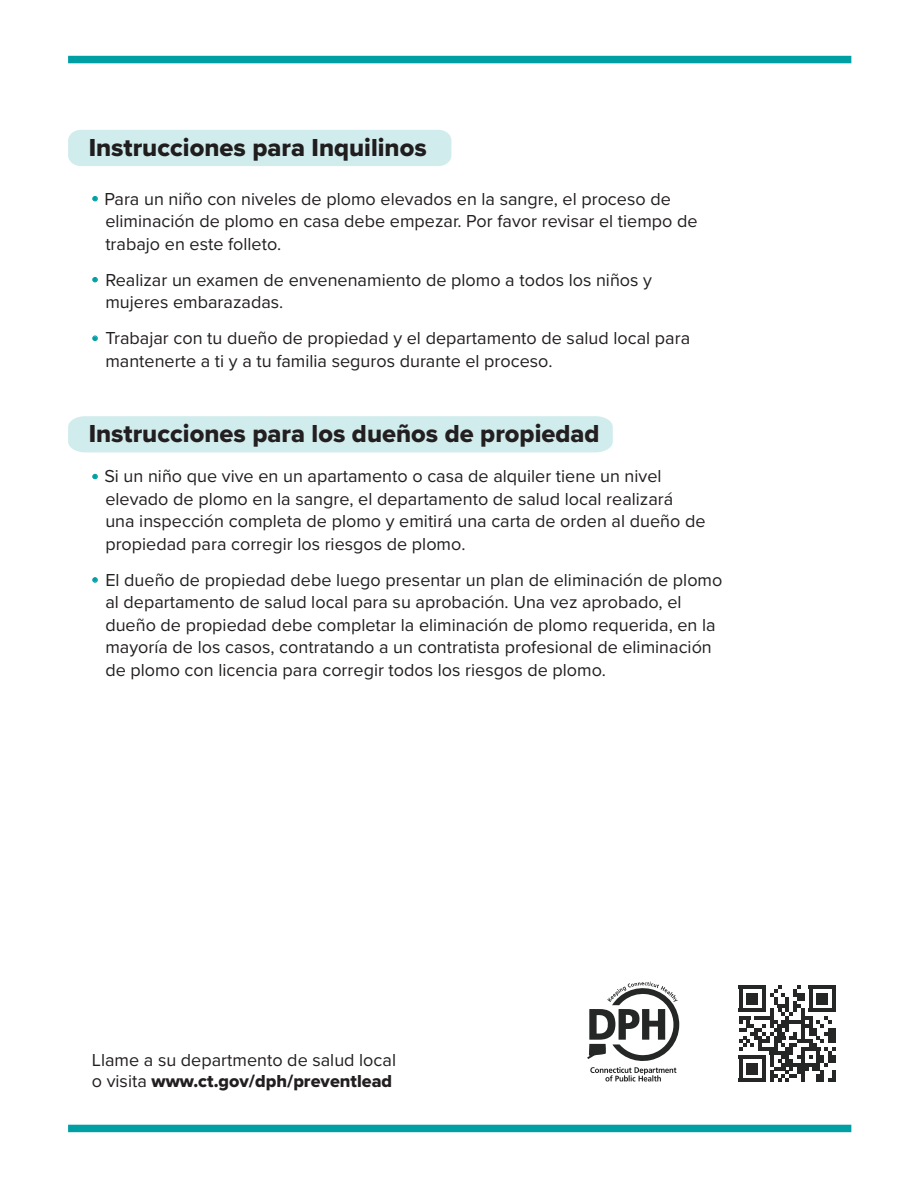
<style>
.page{position:relative;width:918px;height:1188px;background:#fff}
.page>*{position:absolute;margin:0;border:0;box-sizing:border-box;transform-origin:0 0}
.t1{font:25.5px "Proxima Nova Extrabld";color:#231f20}
.t2{font:25.5px "Proxima Nova Extrabld";color:#201d1e}
.t3{font:18px/22.5px "Proxima Nova";color:#231f20}
.t4{font:18px "Proxima Nova Extrabld";color:#231f20}
.s1{font-family:"Proxima Nova Extrabld";color:#009fa4}
.s2{font-family:"Proxima Nova"}
</style>
<div class="page">
<div style="left:68px;top:1125px;width:783px;height:7px;background:#009fa4"></div>
<div style="left:68px;top:56px;width:783px;height:7px;background:#009fa4"></div>
<div style="left:68px;top:130px;width:383px;height:36px;background:#d1eced"></div>
<div style="left:68px;top:416px;width:545px;height:36px;background:#d1eced"></div>
<svg style="left:739px;top:985px;width:97px;height:97px"></svg>
<hr style="left:739px;top:1078px;width:27px;height:4px;background:#252726">
<div style="left:746px;top:1063px;width:12px;height:11px;background:#252726"></div>
<svg style="left:587px;top:982px;width:93px;height:100px"></svg>
<p class="t2" style="left:89px;top:128px;width:340px">Instrucciones para Inquilinos</p>
<p class="t3" style="left:105px;top:187px;width:594px;text-indent:-14px"><span class="s1">•</span> Para un niño con niveles de plomo elevados en la sangre, el proceso de eliminación de plomo en casa debe empezar. Por favor revisar el tiempo de trabajo en este folleto.</p>
<p class="t3" style="left:105px;top:268px;width:548px;text-indent:-14px"><span class="s1">•</span> Realizar un examen de envenenamiento de plomo a todos los niños y mujeres embarazadas.</p>
<p class="t3" style="left:105px;top:326px;width:586px;text-indent:-14px"><span class="s1">•</span> Trabajar con tu dueño de propiedad y el departamento de salud local para mantenerte a ti y a tu familia seguros durante el proceso.</p>
<p class="t1" style="left:89px;top:414px;width:512px">Instrucciones para los dueños de propiedad</p>
<p class="t3" style="left:105px;top:464px;width:602px;text-indent:-14px"><span class="s1">•</span> Si un niño que vive en un apartamento o casa de alquiler tiene un nivel elevado de plomo en la sangre, el departamento de salud local realizará una inspección completa de plomo y emitirá una carta de orden al dueño de propiedad para corregir los riesgos de plomo.</p>
<p class="t3" style="left:105px;top:568px;width:619px;text-indent:-14px"><span class="s1">•</span> El dueño de propiedad debe luego presentar un plan de eliminación de plomo al departamento de salud local para su aprobación. Una vez aprobado, el dueño de propiedad debe completar la eliminación de plomo requerida, en la mayoría de los casos, contratando a un contratista profesional de eliminación de plomo con licencia para corregir todos los riesgos de plomo.</p>
<p class="t3" style="left:92px;top:1048px;width:306px">Llame a su departmento de salud local</p>
<p class="t4" style="left:92px;top:1067px;width:302px"><span class="s2">o visita</span> www.ct.gov/dph/preventlead</p>
</div>
